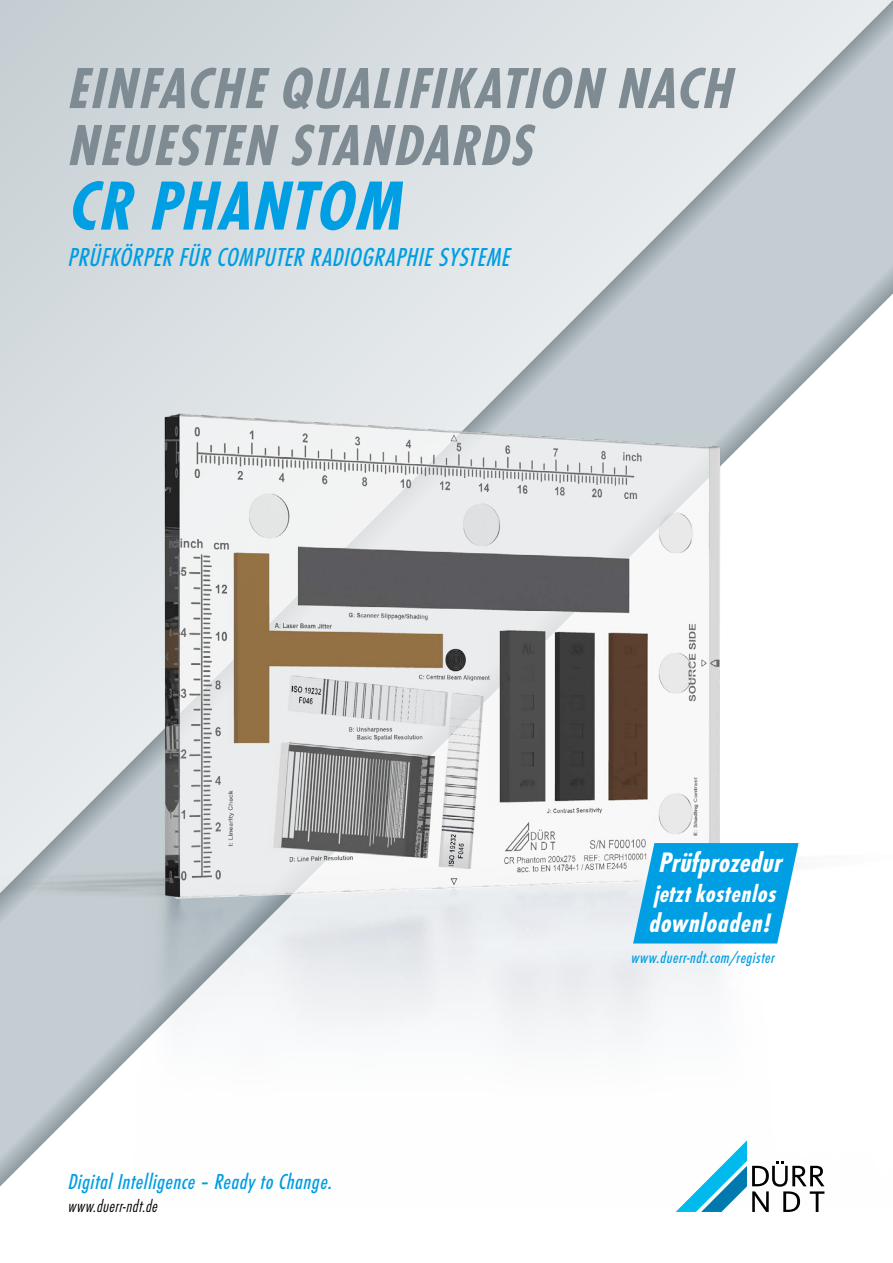
<style>
.page{position:relative;width:893px;height:1263px;background:#fff}
.page>*{position:absolute;margin:0;border:0;box-sizing:border-box;transform-origin:0 0}
.t1{font:italic 700 72px "Futura Con TOT";letter-spacing:.015em;color:#009ee3}
.t2{font:italic 700 60px/57px "Futura Con TOT";letter-spacing:.02em;color:#7e8b92}
.t3{font:italic 700 29.25px "Futura Con TOT";letter-spacing:.01em;color:#fff}
.t4{font:italic 700 27.75px "Futura Con TOT";letter-spacing:.025em;color:#fff}
.t5{font:italic 500 27px "Futura Con TOT";letter-spacing:.015em;color:#009ee3}
.t6{font:italic 700 25.5px "Futura Con TOT";letter-spacing:.02em;color:#fff}
.t7{font:italic 500 22.5px "Futura Con TOT";letter-spacing:.025em;color:#009ee3}
.t8{font:italic 300 18px "Futura Con TOT";color:#000}
.t9{font:italic 500 16.5px "Futura Con TOT";color:#009ee3}
</style>
<div class="page">
<svg style="left:676px;top:1207px;width:143px;height:5px"></svg>
<svg style="left:0;top:0;width:893px;height:280px;background:#d4dbde"></svg>
<img style="left:0;top:280px;width:893px;height:927px">
<svg style="left:166px;top:416px;width:554px;height:483px"></svg>
<svg style="left:633px;top:843px;width:165px;height:100px;background:#1ea8e5"></svg>
<p class="t2" style="left:68px;top:60px;width:672px">EINFACHE QUALIFIKATION NACH<br>NEUESTEN STANDARDS</p>
<p class="t1" style="left:68px;top:164px;width:342px">CR PHANTOM</p>
<p class="t5" style="left:68px;top:241px;width:444px">PRÜFKÖRPER FÜR COMPUTER RADIOGRAPHIE SYSTEME</p>
<p class="t7" style="left:68px;top:1169px;width:268px">Digital Intelligence – Ready to Change.</p>
<p class="t8" style="left:68px;top:1195px;width:93px">www.duerr-ndt.de</p>
<p class="t3" style="left:659px;top:846px;width:128px">Prüfprozedur</p>
<p class="t6" style="left:654px;top:879px;width:126px">jetzt kostenlos</p>
<p class="t4" style="left:649px;top:907px;width:126px">downloaden!</p>
<p class="t9" style="left:631px;top:948px;width:147px">www.duerr-ndt.com/register</p>
</div>
